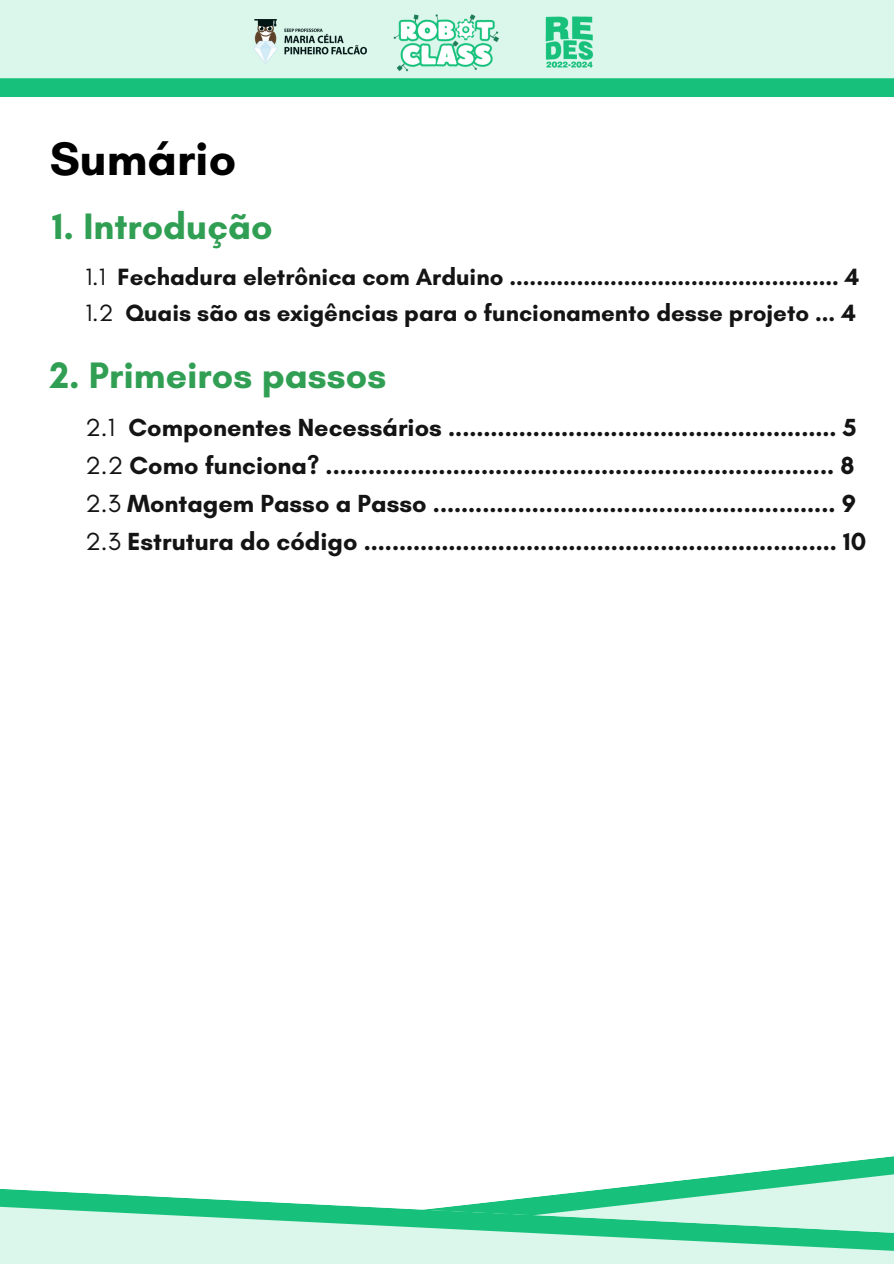
<style>
.page{position:relative;width:894px;height:1264px;background:#fff}
.page>*{position:absolute;margin:0;border:0;box-sizing:border-box;transform-origin:0 0}
.t1{font:700 48px "Glacial Indifference";color:#000}
.t2{font:700 37.5px "Glacial Indifference";color:#309f53}
.t3{font:700 25.2px "Glacial Indifference";color:#141414}
.t4{font:700 24px "Glacial Indifference";color:#141414}
.s1{font-weight:400}
</style>
<div class="page">
<svg style="left:0;top:0;width:893px;height:96px"></svg>
<svg style="left:624px;top:1156px;width:269px;height:31px"></svg>
<svg style="left:0;top:1187px;width:893px;height:76px"></svg>
<img style="left:253px;top:20px;width:113px;height:44px">
<img style="left:393px;top:12px;width:107px;height:59px">
<img style="left:543px;top:15px;width:51px;height:53px">
<p class="t1" style="left:50px;top:129px;width:188px">Sumário</p>
<p class="t2" style="left:52px;top:203px;width:222px">1. Introdução</p>
<h2 class="t4" style="left:85px;top:262px;width:775px"><span class="s1">1.1</span> Fechadura eletrônica com Arduino ................................................. 4</h2>
<p class="t4" style="left:85px;top:298px;width:771px"><span class="s1">1.2</span> Quais são as exigências para o funcionamento desse projeto ... 4</p>
<p class="t2" style="left:50px;top:352px;width:338px">2. Primeiros passos</p>
<p class="t3" style="left:85px;top:412px;width:772px"><span class="s1">2.1</span> Componentes Necessários ....................................................... 5</p>
<h1 class="t3" style="left:85px;top:450px;width:770px"><span class="s1">2.2</span> Como funciona? ........................................................................ 8</h1>
<h2 class="t3" style="left:85px;top:488px;width:772px"><span class="s1">2.3</span> Montagem Passo a Passo ......................................................... 9</h2>
<p class="t3" style="left:85px;top:525px;width:782px"><span class="s1">2.3</span> Estrutura do código ................................................................... 10</p>
</div>
